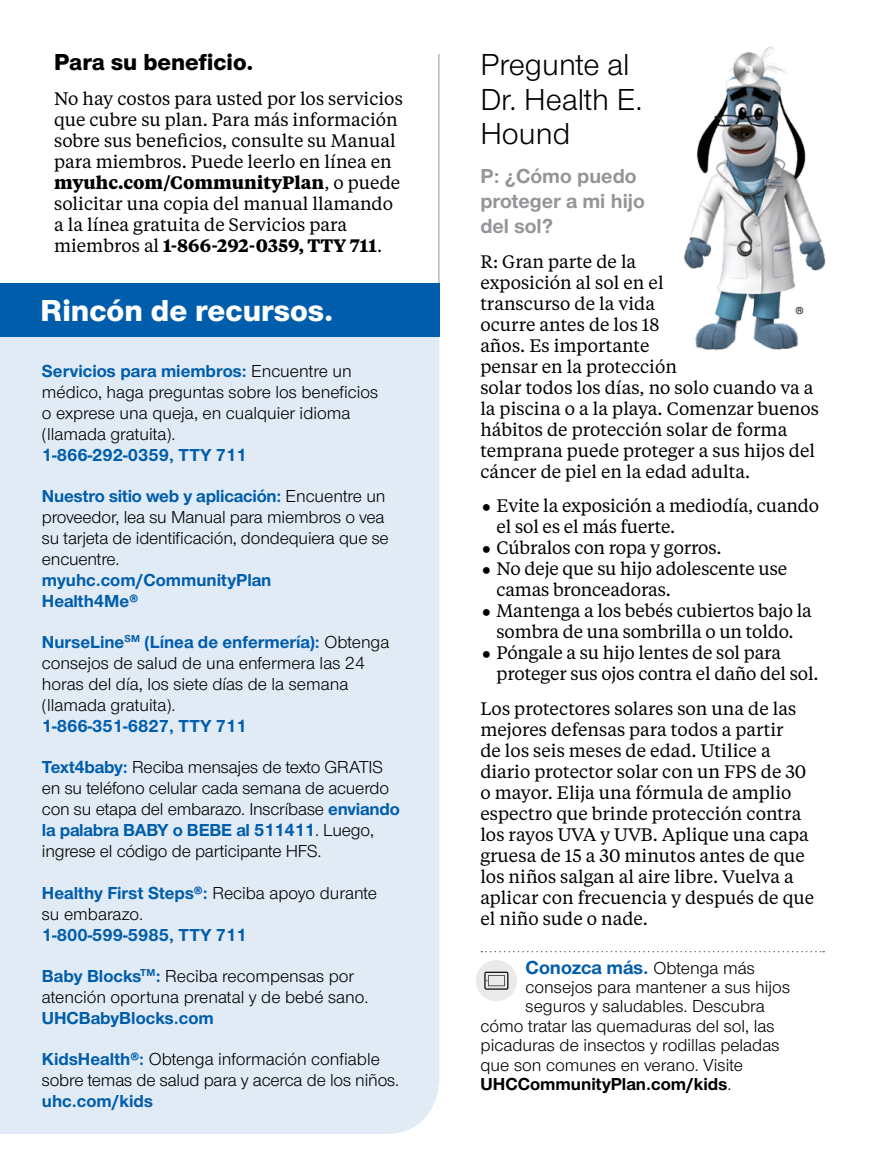
<style>
.page{position:relative;width:878px;height:1161px;background:#fff}
.page>*{position:absolute;margin:0;border:0;box-sizing:border-box;transform-origin:0 0}
.t1{font:31.5px/34.5px "UHC Sans";color:#000}
.t2{font:800 31.5px "UHC Sans";color:#fff}
.t3{font:800 24px "UHC Sans";color:#000}
.t4{font:700 21px/25.2px "UHC Sans";color:#939598}
.t5{font:700 19.5px "UHC Sans";color:#005dac}
.t6{font:18px/21px "UHC Serif Text";color:#000}
.t7{font:18px/21px "UHC Sans";color:#000}
.t8{font:700 18px/21px "UHC Sans";color:#005dac}
.t9{font:700 18px "UHC Sans";color:#000}
.t10{font:17.85px "UHC Sans";color:#000}
.s1{font-weight:700}
.s2{font-weight:700;color:#005dac}
.s3{font-weight:400;font-size:18px;color:#000}
.s4{font-weight:400}
</style>
<div class="page">
<hr style="left:438px;top:54px;width:1px;height:263px;background:#939598">
<div style="left:0;top:338px;width:439px;height:796px;background:#e1ebf5"></div>
<div style="left:0;top:284px;width:439px;height:54px;background:#005dac"></div>
<svg style="left:481px;top:951px;width:343px;height:1px"></svg>
<div style="left:475px;top:960px;width:42px;height:41px;background:#e9eaea;border-radius:50%"></div>
<svg style="left:484px;top:972px;width:24px;height:18px"></svg>
<img style="left:684px;top:46px;width:142px;height:305px">
<h2 class="t3" style="left:54px;top:45px;width:201px">Para su beneficio.</h2>
<p class="t6" style="left:54px;top:87px;width:350px">No hay costos para usted por los servicios que cubre su plan. Para más información sobre sus beneficios, consulte su Manual para miembros. Puede leerlo en línea en <span class="s1">myuhc.com/CommunityPlan</span>, o puede solicitar una copia del manual llamando a la línea gratuita de Servicios para miembros al <span class="s1">1-866-292-0359, TTY 711</span>.</p>
<h1 class="t2" style="left:40px;top:289px;width:294px">Rincón de recursos.</h1>
<p class="t7" style="left:42px;top:359px;width:338px"><span class="s2">Servicios para miembros:</span> Encuentre un médico, haga preguntas sobre los beneficios o exprese una queja, en cualquier idioma (llamada gratuita).</p>
<p class="t8" style="left:42px;top:443px;width:206px">1-866-292-0359, TTY 711</p>
<p class="t7" style="left:42px;top:485px;width:348px"><span class="s2">Nuestro sitio web y aplicación:</span> Encuentre un proveedor, lea su Manual para miembros o vea su tarjeta de identificación, dondequiera que se encuentre.</p>
<p class="t8" style="left:42px;top:569px;width:231px">myuhc.com/CommunityPlan<br>Health4Me®</p>
<p class="t7" style="left:42px;top:631px;width:349px"><span class="s2">NurseLine</span><sup>SM</sup> <span class="s2">(Línea de enfermería):</span> Obtenga consejos de salud de una enfermera las 24 horas del día, los siete días de la semana (llamada gratuita).</p>
<p class="t8" style="left:42px;top:715px;width:206px">1-866-351-6827, TTY 711</p>
<p class="t7" style="left:42px;top:756px;width:359px"><span class="s2">Text4baby:</span> Reciba mensajes de texto GRATIS en su teléfono celular cada semana de acuerdo con su etapa del embarazo. Inscríbase <span class="s2">enviando la palabra BABY o BEBE al 511411</span>. Luego, ingrese el código de participante HFS.</p>
<p class="t7" style="left:42px;top:882px;width:337px"><span class="s2">Healthy First Steps®:</span> Reciba apoyo durante su embarazo.</p>
<p class="t8" style="left:42px;top:923px;width:206px">1-800-599-5985, TTY 711</p>
<p class="t7" style="left:42px;top:965px;width:328px"><span class="s2">Baby Blocks</span><sup>TM</sup><span class="s2">:</span> Reciba recompensas por atención oportuna prenatal y de bebé sano.</p>
<p class="t8" style="left:42px;top:1007px;width:173px">UHCBabyBlocks.com</p>
<p class="t7" style="left:42px;top:1048px;width:359px"><span class="s2">KidsHealth®:</span> Obtenga información confiable sobre temas de salud para y acerca de los niños.</p>
<p class="t8" style="left:42px;top:1090px;width:113px">uhc.com/kids</p>
<h1 class="t1" style="left:480px;top:46px;width:164px">Pregunte al<br>Dr. Health E.<br>Hound</h1>
<p class="t4" style="left:480px;top:162px;width:166px">P: ¿Cómo puedo proteger a mi hijo del sol?</p>
<p class="t6" style="left:480px;top:250px;width:340px">R: Gran parte de la<br>exposición al sol en el<br>transcurso de la vida<br>ocurre antes de los 18<br>años. Es importante<br>pensar en la protección<br>solar todos los días, no solo cuando va a la piscina o a la playa. Comenzar buenos hábitos de protección solar de forma temprana puede proteger a sus hijos del cáncer de piel en la edad adulta.</p>
<p class="t6" style="left:496px;top:494px;width:324px">Evite la exposición a mediodía, cuando el sol es el más fuerte.<br>Cúbralos con ropa y gorros.<br>No deje que su hijo adolescente use camas bronceadoras.<br>Mantenga a los bebés cubiertos bajo la sombra de una sombrilla o un toldo.<br>Póngale a su hijo lentes de sol para proteger sus ojos contra el daño del sol.</p>
<p class="t6" style="left:480px;top:697px;width:335px">Los protectores solares son una de las mejores defensas para todos a partir<br>de los seis meses de edad. Utilice a diario protector solar con un FPS de 30 o mayor. Elija una fórmula de amplio espectro que brinde protección contra los rayos UVA y UVB. Aplique una capa gruesa de 15 a 30 minutos antes de que los niños salgan al aire libre. Vuelva a aplicar con frecuencia y después de que el niño sude o nade.</p>
<p class="t5" style="left:525px;top:954px;width:231px">Conozca más. <span class="s3">Obtenga más</span></p>
<p class="t7" style="left:525px;top:976px;width:266px">consejos para mantener a sus hijos</p>
<p class="t7" style="left:525px;top:995px;width:241px">seguros y saludables. Descubra</p>
<p class="t7" style="left:480px;top:1015px;width:295px">cómo tratar las quemaduras del sol, las</p>
<p class="t7" style="left:480px;top:1034px;width:300px">picaduras de insectos y rodillas peladas</p>
<p class="t7" style="left:480px;top:1054px;width:264px">que son comunes en verano. Visite</p>
<p class="t9" style="left:480px;top:1072px;width:252px">UHCCommunityPlan.com/kids<span class="s4">.</span></p>
<p class="t10" style="left:794px;top:302px;width:11px">®</p>
</div>
